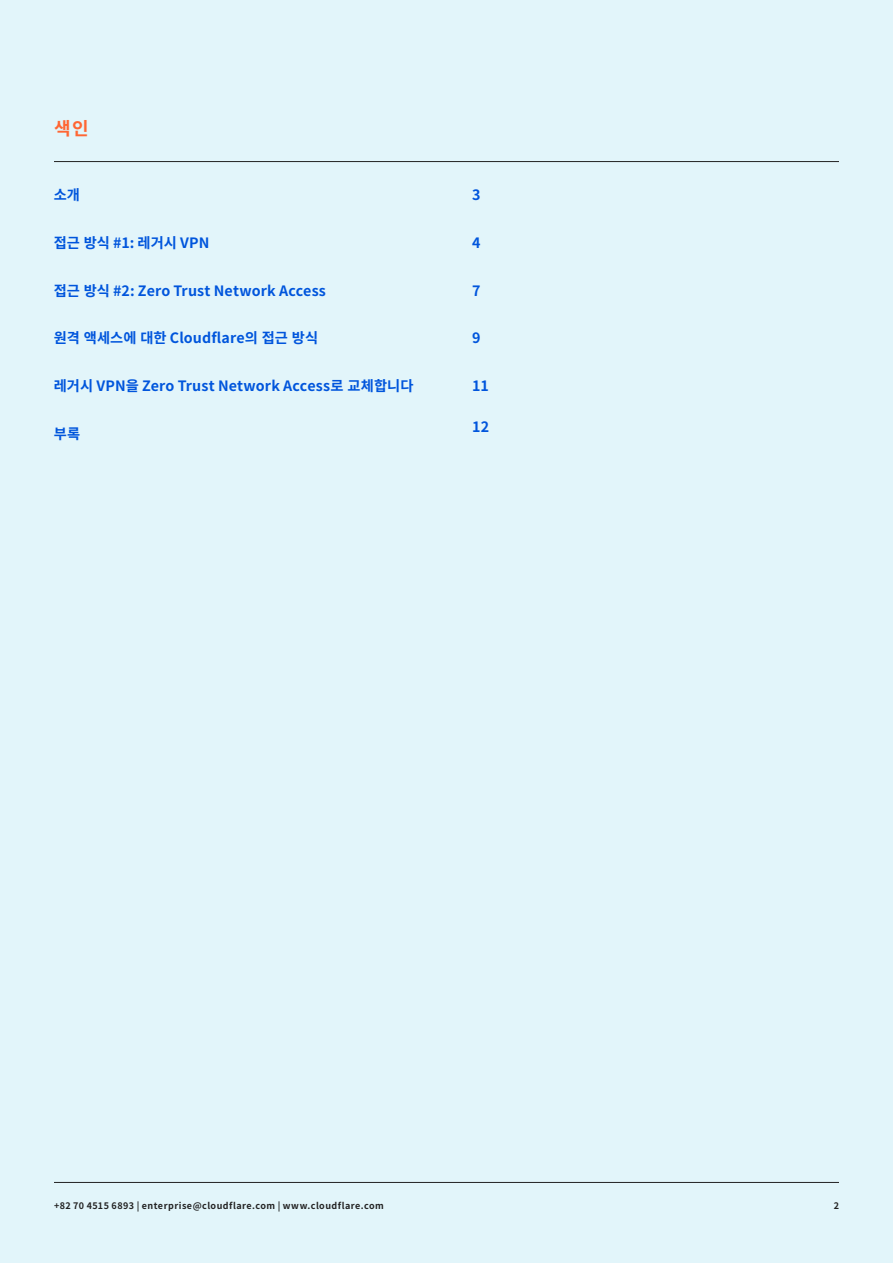
<style>
.page{position:relative;width:893px;height:1263px;background:#e2f5fa}
.page>*{position:absolute;margin:0;border:0;box-sizing:border-box;transform-origin:0 0}
.t1{font:700 18px "Noto Sans CJ Kkr";color:#f63}
.Subheadline{font:700 14.25px "Noto Sans CJ Kkr";letter-spacing:.005em;color:#0055dc}
.Folio_Black{font:700 9px "Noto Sans CJ Kkr";letter-spacing:.05em;color:#222}
</style>
<div class="page">
<hr style="left:54px;top:161px;width:785px;height:1px;background:#222">
<hr style="left:54px;top:1182px;width:785px;height:1px;background:#222">
<p class="t1" style="left:54px;top:118px;width:36px">색인</p>
<p class="Subheadline" style="left:54px;top:187px;width:28px">소개</p>
<p class="Subheadline" style="left:54px;top:235px;width:157px">접근 방식 #1: 레거시 VPN</p>
<p class="Subheadline" style="left:54px;top:282px;width:274px">접근 방식 #2: Zero Trust Network Access</p>
<p class="Subheadline" style="left:54px;top:330px;width:266px">원격 액세스에 대한 Cloudflare의 접근 방식</p>
<p class="Subheadline" style="left:54px;top:378px;width:361px">레거시 VPN을 Zero Trust Network Access로 교체합니다</p>
<p class="Subheadline" style="left:54px;top:426px;width:28px">부록</p>
<p class="Subheadline" style="left:472px;top:187px;width:10px">3</p>
<p class="Subheadline" style="left:472px;top:235px;width:10px">4</p>
<p class="Subheadline" style="left:472px;top:282px;width:10px">7</p>
<p class="Subheadline" style="left:472px;top:330px;width:10px">9</p>
<p class="Subheadline" style="left:472px;top:378px;width:18px">11</p>
<p class="Subheadline" style="left:472px;top:419px;width:18px">12</p>
<p class="Folio_Black" style="left:54px;top:1201px;width:331px">+82 70 4515 6893 | enterprise@cloudflare.com | www.cloudflare.com</p>
<p class="Folio_Black" style="left:834px;top:1201px;width:7px">2</p>
</div>
